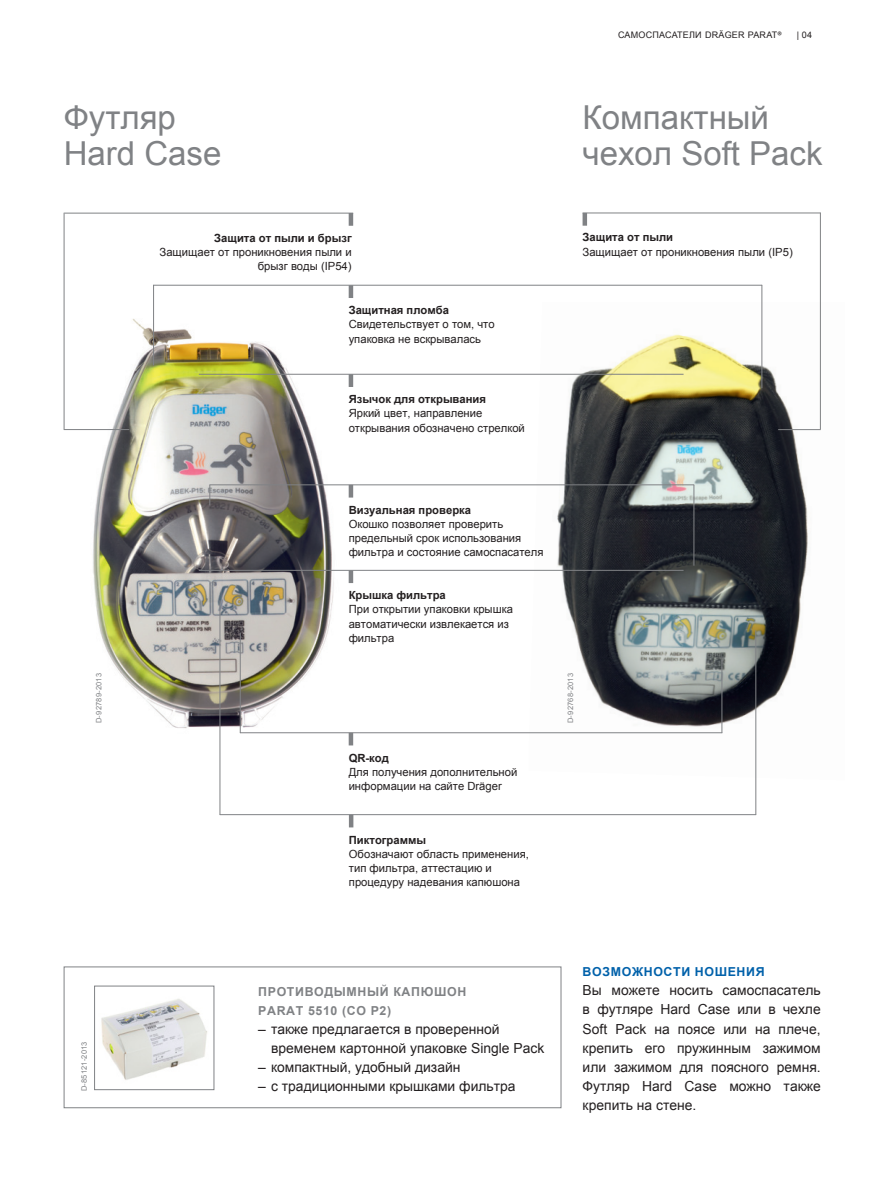
<style>
.page{position:relative;width:893px;height:1191px;background:#fff}
.page>*{position:absolute;margin:0;border:0;box-sizing:border-box;transform-origin:0 0}
.t1{font:33px/36px "Arial";color:#808285}
.t2{font:13.8px/19.2px "Arial";color:#231f20}
.t3{font:700 12.3px/19.2px "Arial";letter-spacing:.05em;color:#808285}
.t4{font:700 12.3px "Arial";letter-spacing:.05em;color:#0161aa}
.t5{font:11.25px/14.2px "Arial";color:#231f20}
.t6{font:700 11.25px "Arial";color:#231f20}
.t7{font:9px "Arial";letter-spacing:.025em;color:#231f20}
.t8{font:7.5px "Arial";letter-spacing:.025em;color:#808285}
</style>
<div class="page">
<img style="left:63px;top:274px;width:298px;height:464px">
<img style="left:529px;top:302px;width:292px;height:478px">
<div style="left:64px;top:966px;width:497px;height:142px;border:1px solid #808285"></div>
<img style="left:101px;top:999px;width:106px;height:81px">
<div style="left:94px;top:985px;width:120px;height:105px;border:1px solid #808285"></div>
<hr style="left:64px;top:213px;width:289px;height:1px;background:#808285">
<hr style="left:64px;top:213px;width:1px;height:216px;background:#808285">
<hr style="left:349px;top:570px;width:4px;height:13px;background:#808285">
<hr style="left:199px;top:570px;width:485px;height:1px;background:#808285">
<hr style="left:349px;top:732px;width:4px;height:13px;background:#808285">
<hr style="left:240px;top:732px;width:482px;height:1px;background:#808285">
<hr style="left:240px;top:632px;width:1px;height:101px;background:#808285">
<hr style="left:722px;top:659px;width:1px;height:74px;background:#808285">
<hr style="left:349px;top:485px;width:4px;height:12px;background:#808285">
<hr style="left:209px;top:484px;width:485px;height:1px;background:#808285">
<svg style="left:210px;top:485px;width:1px;height:20px"></svg>
<hr style="left:694px;top:485px;width:1px;height:80px;background:#808285">
<hr style="left:349px;top:374px;width:4px;height:13px;background:#808285">
<hr style="left:349px;top:285px;width:4px;height:13px;background:#808285">
<hr style="left:349px;top:213px;width:4px;height:13px;background:#808285">
<hr style="left:199px;top:374px;width:485px;height:1px;background:#808285">
<hr style="left:153px;top:285px;width:609px;height:1px;background:#808285">
<hr style="left:153px;top:285px;width:1px;height:80px;background:#808285">
<hr style="left:762px;top:285px;width:1px;height:103px;background:#808285">
<hr style="left:349px;top:814px;width:4px;height:13px;background:#808285">
<hr style="left:220px;top:814px;width:536px;height:1px;background:#808285">
<hr style="left:220px;top:600px;width:1px;height:215px;background:#808285">
<hr style="left:755px;top:630px;width:1px;height:185px;background:#808285">
<hr style="left:64px;top:429px;width:65px;height:1px;background:#808285">
<hr style="left:583px;top:213px;width:238px;height:1px;background:#808285">
<hr style="left:820px;top:213px;width:1px;height:216px;background:#808285">
<hr style="left:583px;top:213px;width:4px;height:13px;background:#808285">
<hr style="left:778px;top:429px;width:43px;height:1px;background:#808285">
<p class="t7" style="left:618px;top:29px;width:165px">САМОСПАСАТЕЛИ DRÄGER PARAT<sup>®</sup></p>
<p class="t7" style="left:797px;top:29px;width:17px">| 04</p>
<h1 class="t1" style="left:64px;top:100px;width:159px">Футляр<br>Hard Case</h1>
<h1 class="t1" style="left:583px;top:100px;width:242px">Компактный чехол Soft Pack</h1>
<p class="t6" style="left:214px;top:230px;width:139px">Защита от пыли и брызг</p>
<p class="t5" style="left:160px;top:245px;width:194px;text-align:right">Защищает от проникновения пыли и брызг воды (IP54)</p>
<p class="t6" style="left:349px;top:303px;width:102px">Защитная пломба</p>
<p class="t5" style="left:349px;top:317px;width:147px">Свидетельствует о том, что упаковка не вскрывалась</p>
<p class="t6" style="left:349px;top:392px;width:139px">Язычок для открывания</p>
<p class="t5" style="left:349px;top:406px;width:178px">Яркий цвет, направление открывания обозначено стрелкой</p>
<p class="t6" style="left:583px;top:230px;width:92px">Защита от пыли</p>
<p class="t5" style="left:583px;top:245px;width:212px">Защищает от проникновения пыли (IP5)</p>
<p class="t6" style="left:349px;top:502px;width:124px">Визуальная проверка</p>
<p class="t5" style="left:349px;top:517px;width:196px">Окошко позволяет проверить предельный срок использования фильтра и состояние самоспасателя</p>
<p class="t6" style="left:349px;top:588px;width:99px">Крышка фильтра</p>
<p class="t5" style="left:349px;top:602px;width:166px">При открытии упаковки крышка автоматически извлекается из фильтра</p>
<p class="t8" style="left:94px;top:723px;width:52px;rotate:-90deg">D-92789-2013</p>
<p class="t8" style="left:565px;top:723px;width:52px;rotate:-90deg">D-92768-2013</p>
<p class="t6" style="left:349px;top:750px;width:42px">QR-код</p>
<p class="t5" style="left:349px;top:765px;width:170px">Для получения дополнительной информации на сайте Dräger</p>
<p class="t6" style="left:349px;top:832px;width:79px">Пиктограммы</p>
<p class="t5" style="left:349px;top:847px;width:182px">Обозначают область применения, тип фильтра, аттестацию и процедуру надевания капюшона</p>
<p class="t8" style="left:79px;top:1091px;width:52px;rotate:-90deg">D-85121-2013</p>
<p class="t3" style="left:258px;top:982px;width:209px">ПРОТИВОДЫМНЫЙ КАПЮШОН<br>PARAT 5510 (CO P2)</p>
<p class="t2" style="left:271px;top:1019px;width:275px;text-indent:-13px">– также предлагается в проверенной временем картонной упаковке Single Pack</p>
<p class="t2" style="left:258px;top:1057px;width:204px">– компактный, удобный дизайн</p>
<p class="t2" style="left:258px;top:1077px;width:259px">– с традиционными крышками фильтра</p>
<p class="t4" style="left:583px;top:963px;width:183px">ВОЗМОЖНОСТИ НОШЕНИЯ</p>
<p class="t2" style="left:583px;top:981px;width:240px;text-align:justify">Вы можете носить самоспасатель в футляре Hard Сase или в чехле Soft Pack на поясе или на плече, крепить его пружинным зажимом или зажимом для поясного ремня.<br>Футляр Hard Сase можно также крепить на стене.</p>
</div>
